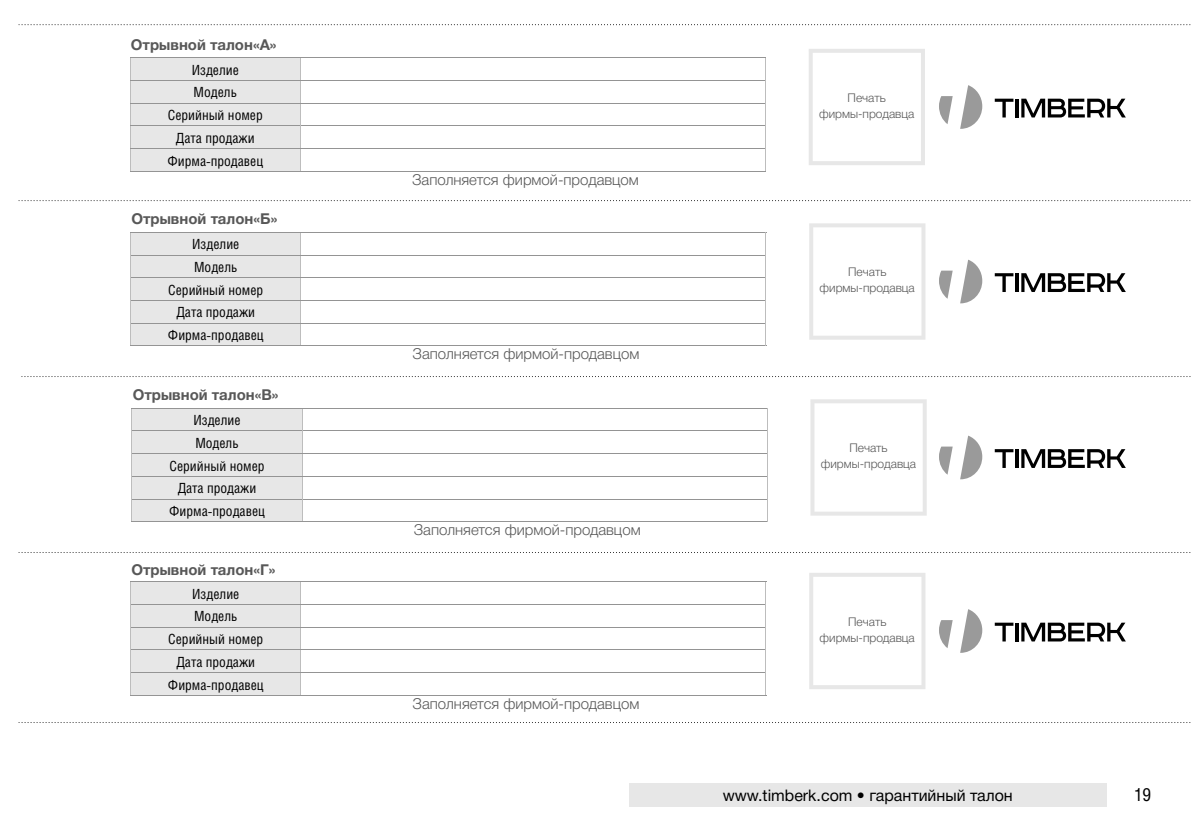
<style>
.page{position:relative;width:1191px;height:840px;background:#fff}
.page>*{position:absolute;margin:0;border:0;box-sizing:border-box;transform-origin:0 0}
.t1{font:18px "Helios Cond C";color:#000}
.t2{font:16px "Helvetica Neue Cyr";color:#000}
.t3{font:300 15px "Helvetica Neue Cyr";color:#585858}
.t4{font:700 15px "Helvetica Neue Cyr";color:#585858}
.t5{font:14px/22.6px "Helios Cond C";color:#000;text-align:center}
.t6{font:300 12px/16px "Helvetica Neue Cyr";color:#585858;text-align:center}
</style>
<div class="page">
<svg style="left:809px;top:49px;width:116px;height:116px"></svg>
<svg style="left:809px;top:223px;width:116px;height:116px"></svg>
<svg style="left:810px;top:399px;width:116px;height:116px"></svg>
<svg style="left:809px;top:573px;width:116px;height:115px"></svg>
<hr style="left:300px;top:80px;width:465px;height:1px;background:#949494">
<hr style="left:300px;top:103px;width:465px;height:1px;background:#949494">
<hr style="left:300px;top:125px;width:465px;height:1px;background:#949494">
<hr style="left:300px;top:148px;width:465px;height:1px;background:#949494">
<hr style="left:300px;top:171px;width:465px;height:1px;background:#949494">
<hr style="left:300px;top:57px;width:465px;height:1px;background:#949494">
<svg style="left:765px;top:58px;width:1px;height:113px"></svg>
<hr style="left:130px;top:57px;width:170px;height:1px;background:#949494">
<div style="left:130px;top:58px;width:171px;height:113px;background:#e7e7e7"></div>
<hr style="left:130px;top:80px;width:170px;height:1px;background:#949494">
<hr style="left:130px;top:103px;width:170px;height:1px;background:#949494">
<hr style="left:130px;top:125px;width:170px;height:1px;background:#949494">
<hr style="left:130px;top:148px;width:170px;height:1px;background:#949494">
<hr style="left:130px;top:171px;width:170px;height:1px;background:#949494">
<hr style="left:301px;top:254px;width:464px;height:1px;background:#949494">
<hr style="left:301px;top:277px;width:464px;height:1px;background:#949494">
<hr style="left:301px;top:300px;width:464px;height:1px;background:#949494">
<hr style="left:301px;top:322px;width:464px;height:1px;background:#949494">
<hr style="left:301px;top:345px;width:465px;height:1px;background:#949494">
<hr style="left:301px;top:232px;width:465px;height:1px;background:#949494">
<svg style="left:765px;top:232px;width:1px;height:113px"></svg>
<div style="left:130px;top:232px;width:172px;height:113px;background:#e7e7e7"></div>
<hr style="left:131px;top:254px;width:170px;height:1px;background:#949494">
<hr style="left:131px;top:277px;width:170px;height:1px;background:#949494">
<hr style="left:131px;top:300px;width:170px;height:1px;background:#949494">
<hr style="left:131px;top:322px;width:170px;height:1px;background:#949494">
<hr style="left:130px;top:345px;width:171px;height:1px;background:#949494">
<hr style="left:302px;top:430px;width:465px;height:1px;background:#949494">
<hr style="left:302px;top:453px;width:465px;height:1px;background:#949494">
<hr style="left:302px;top:475px;width:465px;height:1px;background:#949494">
<hr style="left:302px;top:498px;width:465px;height:1px;background:#949494">
<hr style="left:302px;top:521px;width:465px;height:1px;background:#949494">
<hr style="left:302px;top:407px;width:465px;height:1px;background:#949494">
<svg style="left:767px;top:408px;width:1px;height:113px"></svg>
<hr style="left:132px;top:407px;width:170px;height:1px;background:#949494">
<div style="left:132px;top:408px;width:171px;height:113px;background:#e7e7e7"></div>
<hr style="left:132px;top:430px;width:170px;height:1px;background:#949494">
<hr style="left:132px;top:453px;width:170px;height:1px;background:#949494">
<hr style="left:132px;top:475px;width:170px;height:1px;background:#949494">
<hr style="left:132px;top:498px;width:170px;height:1px;background:#949494">
<hr style="left:132px;top:521px;width:170px;height:1px;background:#949494">
<hr style="left:301px;top:603px;width:464px;height:1px;background:#949494">
<hr style="left:301px;top:626px;width:464px;height:1px;background:#949494">
<hr style="left:301px;top:649px;width:464px;height:1px;background:#949494">
<hr style="left:301px;top:671px;width:464px;height:1px;background:#949494">
<hr style="left:301px;top:694px;width:465px;height:1px;background:#949494">
<hr style="left:301px;top:581px;width:465px;height:1px;background:#949494">
<svg style="left:765px;top:582px;width:1px;height:112px"></svg>
<div style="left:130px;top:581px;width:172px;height:114px;background:#e7e7e7"></div>
<hr style="left:131px;top:603px;width:170px;height:1px;background:#949494">
<hr style="left:131px;top:626px;width:170px;height:1px;background:#949494">
<hr style="left:131px;top:649px;width:170px;height:1px;background:#949494">
<hr style="left:131px;top:671px;width:170px;height:1px;background:#949494">
<hr style="left:130px;top:694px;width:171px;height:1px;background:#949494">
<svg style="left:19px;top:24px;width:1172px;height:1px"></svg>
<svg style="left:19px;top:200px;width:1172px;height:1px"></svg>
<svg style="left:21px;top:376px;width:1170px;height:1px"></svg>
<svg style="left:960px;top:85px;width:22px;height:44px"></svg>
<svg style="left:939px;top:96px;width:13px;height:28px"></svg>
<svg style="left:994px;top:99px;width:19px;height:18px"></svg>
<hr style="left:1015px;top:99px;width:3px;height:18px;background:#000">
<svg style="left:1021px;top:99px;width:104px;height:18px"></svg>
<svg style="left:960px;top:259px;width:22px;height:44px"></svg>
<svg style="left:939px;top:270px;width:13px;height:28px"></svg>
<svg style="left:994px;top:273px;width:19px;height:19px"></svg>
<hr style="left:1015px;top:273px;width:3px;height:19px;background:#000">
<svg style="left:1021px;top:273px;width:104px;height:19px"></svg>
<svg style="left:960px;top:435px;width:22px;height:44px"></svg>
<svg style="left:939px;top:446px;width:13px;height:28px"></svg>
<svg style="left:994px;top:449px;width:19px;height:18px"></svg>
<hr style="left:1015px;top:449px;width:3px;height:18px;background:#000">
<svg style="left:1021px;top:449px;width:104px;height:18px"></svg>
<svg style="left:960px;top:609px;width:22px;height:43px"></svg>
<svg style="left:939px;top:620px;width:13px;height:28px"></svg>
<svg style="left:994px;top:622px;width:19px;height:19px"></svg>
<hr style="left:1015px;top:622px;width:3px;height:19px;background:#000">
<svg style="left:1021px;top:622px;width:104px;height:19px"></svg>
<div style="left:629px;top:782px;width:478px;height:24px;background:#e7e7e7"></div>
<p class="t4" style="left:131px;top:36px;width:147px">Отрывной талон«А»</p>
<p class="t5" style="left:167px;top:58px;width:97px">Изделие<br>Модель<br>Серийный номер<br>Дата продажи<br>Фирма-продавец</p>
<p class="t4" style="left:131px;top:210px;width:147px">Отрывной талон«Б»</p>
<p class="t5" style="left:168px;top:232px;width:97px">Изделие<br>Модель<br>Серийный номер<br>Дата продажи<br>Фирма-продавец</p>
<p class="t4" style="left:133px;top:386px;width:147px">Отрывной талон«В»</p>
<p class="t5" style="left:169px;top:408px;width:97px">Изделие<br>Модель<br>Серийный номер<br>Дата продажи<br>Фирма-продавец</p>
<p class="t4" style="left:131px;top:561px;width:145px">Отрывной талон«Г»</p>
<p class="t5" style="left:168px;top:581px;width:97px">Изделие<br>Модель<br>Серийный номер<br>Дата продажи<br>Фирма-продавец</p>
<p class="t3" style="left:412px;top:171px;width:228px">Заполняется фирмой-продавцом</p>
<p class="t3" style="left:412px;top:346px;width:228px">Заполняется фирмой-продавцом</p>
<p class="t3" style="left:414px;top:521px;width:228px">Заполняется фирмой-продавцом</p>
<p class="t3" style="left:412px;top:695px;width:228px">Заполняется фирмой-продавцом</p>
<p class="t6" style="left:819px;top:90px;width:97px">Печать фирмы-продавца</p>
<p class="t6" style="left:819px;top:264px;width:97px">Печать фирмы-продавца</p>
<p class="t6" style="left:821px;top:440px;width:97px">Печать фирмы-продавца</p>
<p class="t6" style="left:819px;top:613px;width:97px">Печать фирмы-продавца</p>
<p class="t2" style="left:722px;top:786px;width:291px">www.timberk.com • гарантийный талон</p>
<p class="t1" style="left:1134px;top:783px;width:19px">19</p>
</div>
